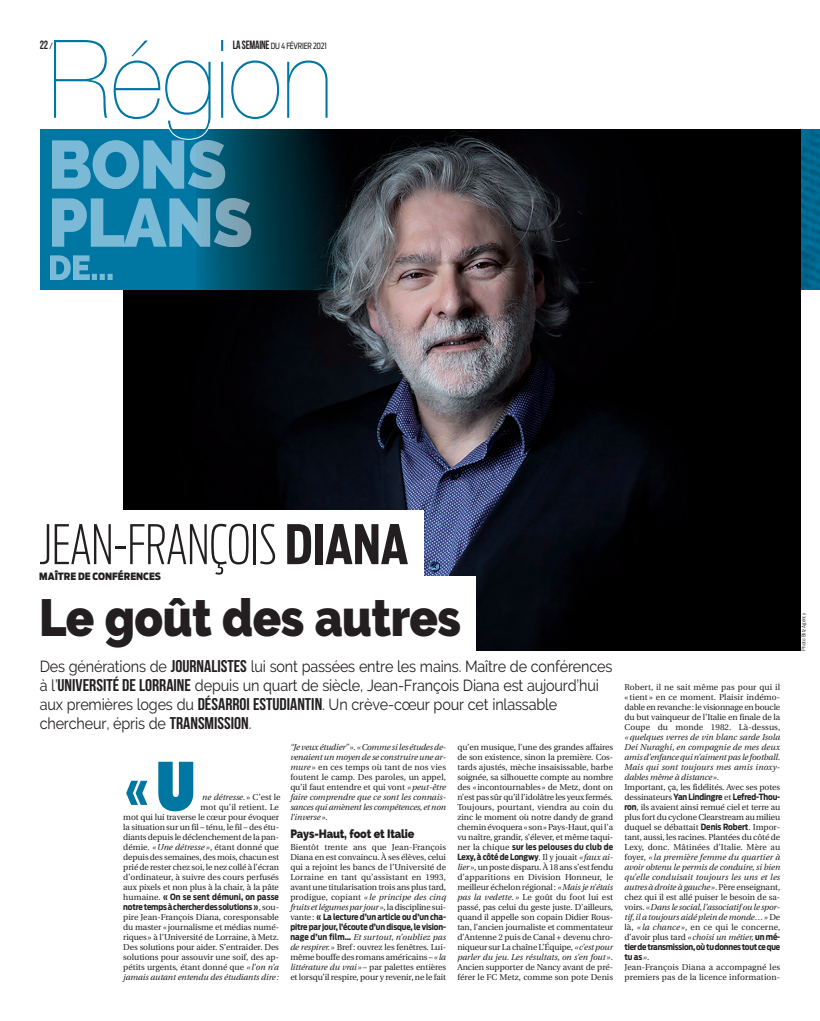
<style>
.page{position:relative;width:820px;height:1021px;background:#fff}
.page>*{position:absolute;margin:0;border:0;box-sizing:border-box;transform-origin:0 0}
.t1{font:200 108.9px "Helvetica Neue";letter-spacing:-.005em;color:#0076a3;scale:.95 1}
.t2{font:72.5px "Bauhaus 93";color:#0076a3}
.t3{font:200 54px "Antenna Extra Cond";color:#231f20}
.t4{font:900 52px "Raleway";letter-spacing:-.01em;color:#231f20;scale:.9 1}
.t5{font:16px/18.8px "Raleway";letter-spacing:-.01em;color:#231f20;scale:.9 1}
.t6{font:900 12px "Raleway";letter-spacing:-.01em;color:#231f20;scale:.9 1}
.t7{font:12px "Bebas Neue";color:#231f20;scale:.9 1}
.t8{font:900 10px "Antenna Cond";color:#231f20}
.t9{font:8.5px/10px "Utopia";letter-spacing:-.01em;color:#231f20;text-align:justify}
.t10{font:italic 8.5px/10px "Utopia";letter-spacing:-.01em;color:#231f20;text-align:justify}
.t11{font:700 8.5px/10px "Antenna Cond";letter-spacing:-.015em;color:#231f20}
.t12{font:8.5px/10px "Utopia";letter-spacing:.01em;color:#231f20}
.t13{font:8.5px "Antenna Cond";letter-spacing:-.03em;color:#231f20;scale:.9 1}
.t14{font:300 5px "Antenna Cond";letter-spacing:.005em;color:#231f20}
.s1{font-family:"Antenna Cond";font-size:8.5px}
.s2{font-family:"Bebas Neue";font-size:12px}
.s3{font-weight:700}
.s4{font-family:"Bebas Neue";font-size:17px}
.s5{font-style:italic}
.s6{font-family:"Utopia";font-weight:400}
.s7{font-style:normal}
.s8{font-family:"Antenna Cond";font-weight:700}
.s9{font-family:"Utopia";font-weight:400;font-style:italic}
</style>
<div class="page">
<img style="left:799px;top:130px;width:20px;height:160px">
<img style="left:123px;top:130px;width:676px;height:520px">
<img style="left:195px;top:130px;width:154px;height:160px">
<div style="left:40px;top:130px;width:155px;height:160px;background:#0076a3"></div>
<img style="left:210px;top:140px;width:15px;height:49px">
<img style="left:195px;top:198px;width:56px;height:49px">
<svg style="left:52px;top:198px;width:143px;height:49px"></svg>
<svg style="left:50px;top:255px;width:63px;height:25px"></svg>
<div style="left:25px;top:577px;width:450px;height:74px;background:#fff"></div>
<div style="left:25px;top:511px;width:399px;height:74px;background:#fff"></div>
<svg style="left:52px;top:129px;width:158px;height:60px"></svg>
<h1 class="t1" style="left:48px;top:16px;width:301px">Région</h1>
<h3 class="t7" style="left:40px;top:38px;width:16px">22<span class="s1">/</span></h3>
<p class="t13" style="left:232px;top:41px;width:106px"><span class="s2">LA SEMAINE</span> DU 4 FÉVRIER 2021</p>
<h3 class="t3" style="left:39px;top:512px;width:370px">JEAN-FRANÇOIS <span class="s3">DIANA</span></h3>
<p class="t8" style="left:39px;top:570px;width:123px">MAÎTRE DE CONFÉRENCES</p>
<h3 class="t4" style="left:39px;top:587px;width:470px">Le goût des autres</h3>
<p class="t5" style="left:40px;top:657px;width:637px">Des générations de <span class="s4">JOURNALISTES</span> lui sont passées entre les mains. Maître de conférences à l’<span class="s4">UNIVERSITÉ DE LORRAINE</span> depuis un quart de siècle, Jean-François Diana est aujourd’hui aux premières loges du <span class="s4">DÉSARROI ESTUDIANTIN</span>. Un crève-cœur pour cet inlassable chercheur, épris de <span class="s4">TRANSMISSION</span>.</p>
<h2 class="t2" style="left:123px;top:745px;width:75px">«U</h2>
<p class="t9" style="left:123px;top:793px;width:159px;text-align:right"><span class="s5">ne détresse.</span> » C’est le<br>mot qu’il retient. Le<br>mot qui lui traverse le cœur pour évoquer la situation sur un fil – ténu, le fil – des étu&shy;diants depuis le déclenchement de la pan&shy;démie. <span class="s5">« Une détresse »</span>, étant donné que depuis des semaines, des mois, chacun est prié de rester chez soi, le nez collé à l’écran d’ordinateur, à suivre des cours perfusés aux pixels et non plus à la chair, à la pâte</p>
<p class="t11" style="left:123px;top:892px;width:157px"><span class="s6">humaine.</span> « On se sent démuni, on passe notre temps à chercher des solutions »<span class="s6">, sou-</span></p>
<p class="t9" style="left:123px;top:913px;width:157px">pire Jean-François Diana, coresponsable du master «journalisme et médias numé&shy;riques» à l’Université de Lorraine, à Metz.<br>Des solutions pour aider. S’entraider. Des solutions pour assouvir une soif, des ap&shy;pétits urgents, étant donné que <span class="s5">« l’on n’a jamais autant entendu des étudiants dire:</span></p>
<p class="t10" style="left:290px;top:743px;width:157px">“Je veux étudier”»<span class="s7">.</span> «Comme si les études de&shy;venaient un moyen de se construire une ar&shy;mure » <span class="s7">en ces temps où tant de nos vies foutent le camp. Des paroles, un appel, qu’il faut entendre et qui vont</span> « peut-être faire comprendre que ce sont les connais&shy;sances qui amènent les compétences, et non l’inverse»<span class="s7">.</span></p>
<h3 class="t6" style="left:290px;top:826px;width:139px">pays-Haut, foot et Italie</h3>
<p class="t9" style="left:290px;top:843px;width:157px">Bientôt trente ans que Jean-François Diana en est convaincu. À ses élèves, celui qui a rejoint les bancs de l’Université de Lorraine en tant qu’assistant en 1993, avant une titularisation trois ans plus tard, prodigue, copiant <span class="s5">« le principe des cinq fruits et légumes par jour»</span>, la discipline sui-</p>
<p class="t11" style="left:290px;top:912px;width:157px"><span class="s6">vante:</span> « La lecture d’un article ou d’un cha&shy;pitre par jour, l’écoute d’un disque, le vision-</p>
<p class="t9" style="left:290px;top:932px;width:157px"><span class="s8">nage d’un film…</span> <span class="s5">Et surtout, n’oubliez pas de respirer.»</span> Bref: ouvrez les fenêtres. Lui&shy;même bouffe des romans américains –<span class="s5">«la littérature du vrai »</span>– par palettes entières et lorsqu’il respire, pour y revenir, ne le fait</p>
<p class="t9" style="left:457px;top:742px;width:157px">qu’en musique, l’une des grandes affaires de son existence, sinon la première. Cos&shy;tards ajustés, mèche insaisissable, barbe soignée, sa silhouette compte au nombre des « incontournables » de Metz, dont on n’est pas sûr qu’il l’idolâtre les yeux fermés.<br>Toujours, pourtant, viendra au coin du zinc le moment où notre dandy de grand chemin évoquera «son» Pays-Haut, qui l’a vu naître, grandir, s’élever, et même taqui-</p>
<p class="t11" style="left:457px;top:842px;width:157px"><span class="s6">ner la chique</span> sur les pelouses du club de<br>Lexy, à côté de Longwy<span class="s6">. Il y jouait</span> <span class="s9">«faux ai-</span></p>
<p class="t9" style="left:457px;top:862px;width:157px"><span class="s5">lier»</span>, un poste disparu. À 18 ans s’est fendu d’apparitions en Division Honneur, le meilleur échelon régional: <span class="s5">«Mais je n’étais pas la vedette. »</span> Le goût du foot lui est passé, pas celui du geste juste. D’ailleurs, quand il appelle son copain Didier Rous&shy;tan, l’ancien journaliste et commentateur d’Antenne 2 puis de Canal + devenu chro&shy;niqueur sur La chaîne L’Équipe, <span class="s5">«c’est pour parler du jeu. Les résultats, on s’en fout »</span>.<br>Ancien supporter de Nancy avant de pré&shy;férer le FC Metz, comme son pote Denis</p>
<p class="t9" style="left:624px;top:682px;width:157px">Robert, il ne sait même pas pour qui il « tient » en ce moment. Plaisir indémo&shy;dable en revanche: le visionnage en boucle du but vainqueur de l’Italie en finale de la Coupe du monde 1982. Là-dessus,</p>
<p class="t10" style="left:624px;top:732px;width:157px;text-align:left">« quelques verres de vin blanc sarde Isola Dei Nuraghi, en compagnie de mes deux amis d’enfance qui n’aiment pas le football.<br>Mais qui sont toujours mes amis inoxy&shy;dables même à distance»<span class="s7">.<br>Important, ça, les fidélités. Avec ses potes</span></p>
<p class="t11" style="left:624px;top:791px;width:157px"><span class="s6">dessinateurs</span> Yan Lindingre <span class="s6">et</span> Lefred-Thou-</p>
<p class="t9" style="left:624px;top:802px;width:157px"><span class="s8">ron</span>, ils avaient ainsi remué ciel et terre au plus fort du cyclone Clearstream au milieu duquel se débattait <span class="s8">Denis Robert</span>. Impor&shy;tant, aussi, les racines. Plantées du côté de Lexy, donc. Mâtinées d’Italie. Mère au foyer, <span class="s5">« la première femme du quartier à avoir obtenu le permis de conduire, si bien qu’elle conduisait toujours les uns et les autres à droite à gauche»</span>. Père enseignant, chez qui il est allé puiser le besoin de sa&shy;voirs. <span class="s5">«Dans le social, l’associatif ou le spor&shy;tif, il a toujours aidé plein de monde…»</span> De là, <span class="s5">« la chance »</span>, en ce qui le concerne, d’avoir plus tard <span class="s5">«choisi un métier,</span> <span class="s8">un mé-</span></p>
<p class="t11" style="left:624px;top:941px;width:157px">tier de transmission, où tu donnes tout ce que tu as<span class="s9">»</span><span class="s6">.</span></p>
<p class="t12" style="left:624px;top:962px;width:157px">Jean-François Diana a accompagné les premiers pas de la licence information-</p>
<p class="t14" style="left:800px;top:650px;width:39px;rotate:-90deg">Photo Blitz Agency</p>
</div>
